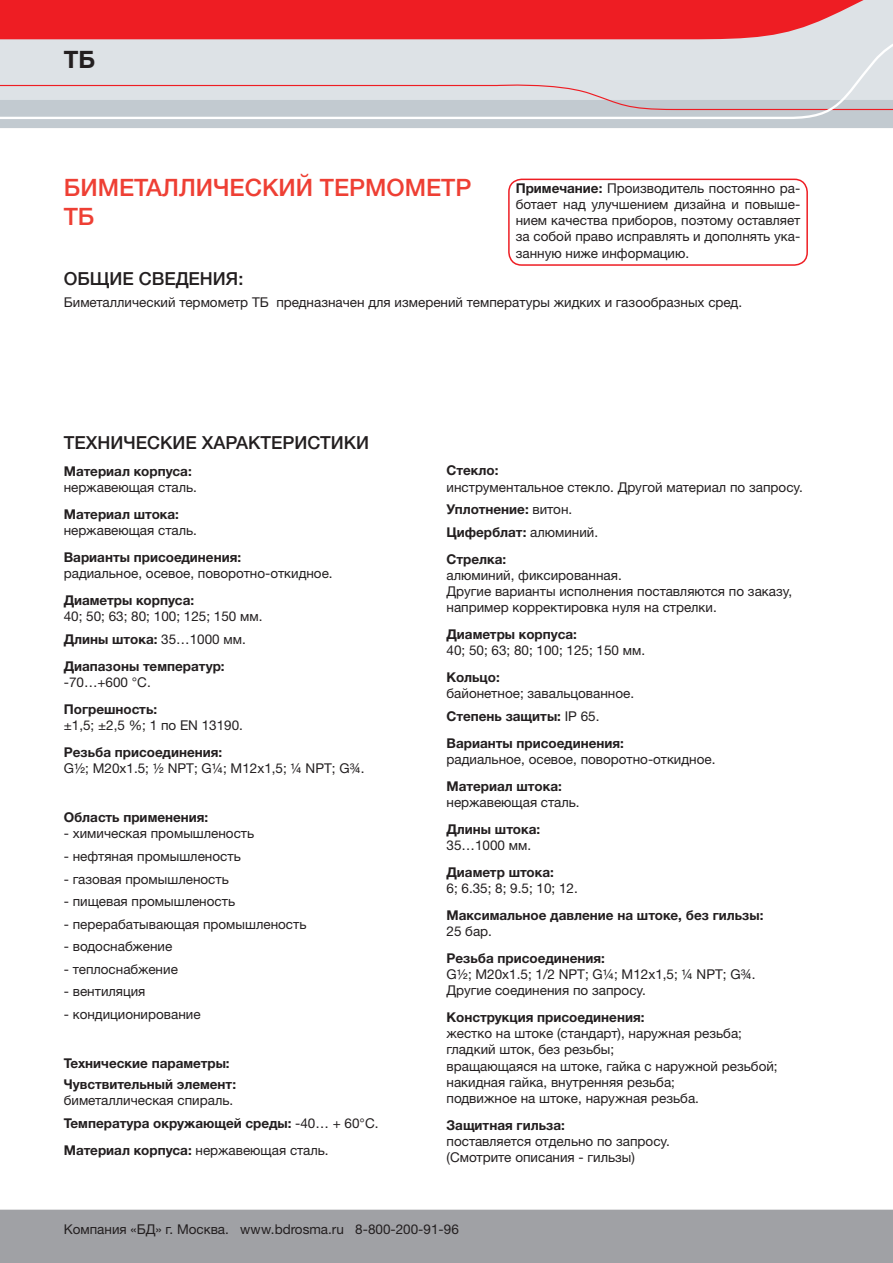
<style>
.page{position:relative;width:893px;height:1263px;background:#fff}
.page>*{position:absolute;margin:0;border:0;box-sizing:border-box;transform-origin:0 0}
.t1{font:500 24px/28.8px "Helvetica Neue LTW1 G";color:#ee3f34}
.t2{font:700 24px "Helvetica Neue LTW1 G";color:#231f20}
.t3{font:500 18px "Helvetica Neue LTW1 G";color:#231f20}
.t4{font:13.5px/16.2px "Helvetica Neue LTW1 G";color:#231f20}
.t5{font:700 13.5px/20.4px "Helvetica Neue LTW1 G";color:#231f20}
.s1{font-weight:700}
</style>
<div class="page">
<div style="left:0;top:0;width:893px;height:23px;background:#ee1d23"></div>
<div style="left:0;top:120px;width:893px;height:8px;background:#c2cad0"></div>
<svg style="left:0;top:23px;width:893px;height:97px;background:#dbbec3"></svg>
<div style="left:0;top:1209px;width:893px;height:54px;background:#a0a1a5"></div>
<div style="left:508px;top:179px;width:300px;height:87px;border:2px solid #ee1d23;border-radius:13px"></div>
<h1 class="t2" style="left:64px;top:45px;width:33px">ТБ</h1>
<h1 class="t1" style="left:64px;top:173px;width:409px">БИМЕТАЛЛИЧЕСКИЙ ТЕРМОМЕТР<br>ТБ</h1>
<p class="t4" style="left:516px;top:180px;width:286px;text-align:justify"><span class="s1">Примечание:</span> Производитель постоянно ра&shy;ботает над улучшением дизайна и повыше&shy;нием качества приборов, поэтому оставляет за собой право исправлять и дополнять ука&shy;занную ниже информацию.</p>
<h2 class="t3" style="left:64px;top:267px;width:181px">ОБЩИЕ СВЕДЕНИЯ:</h2>
<p class="t4" style="left:64px;top:294px;width:680px">Биметаллический термометр ТБ предназначен для измерений температуры жидких и газообразных сред.</p>
<h2 class="t3" style="left:64px;top:432px;width:307px">ТЕХНИЧЕСКИЕ ХАРАКТЕРИСТИКИ</h2>
<p class="t5" style="left:64px;top:461px;width:130px">Материал корпуса:</p>
<p class="t4" style="left:64px;top:479px;width:135px">нержавеющая сталь.</p>
<p class="t5" style="left:64px;top:504px;width:117px">Материал штока:</p>
<p class="t4" style="left:64px;top:522px;width:135px">нержавеющая сталь.</p>
<p class="t5" style="left:64px;top:547px;width:179px">Варианты присоединения:</p>
<p class="t4" style="left:64px;top:565px;width:270px">радиальное, осевое, поворотно-откидное.</p>
<p class="t5" style="left:64px;top:590px;width:132px">Диаметры корпуса:</p>
<p class="t4" style="left:64px;top:605px;width:200px;line-height:22.5px">40; 50; 63; 80; 100; 125; 150 мм.<br><span class="s1">Длины штока:</span> 35…1000 мм.</p>
<p class="t5" style="left:64px;top:655px;width:162px">Диапазоны температур:</p>
<p class="t4" style="left:64px;top:674px;width:89px">-70…+600 °C.</p>
<p class="t5" style="left:64px;top:698px;width:95px">Погрешность:</p>
<p class="t4" style="left:64px;top:717px;width:181px">±1,5; ±2,5 %; 1 по EN 13190.</p>
<p class="t5" style="left:64px;top:741px;width:160px">Резьба присоединения:</p>
<p class="t4" style="left:64px;top:760px;width:302px">G½; M20x1.5; ½ NPT; G¼; М12х1,5; ¼ NPT; G¾.</p>
<p class="t5" style="left:64px;top:807px;width:146px">Область применения:</p>
<p class="t4" style="left:64px;top:825px;width:192px">- химическая промышленость</p>
<p class="t4" style="left:64px;top:848px;width:178px">- нефтяная промышленость</p>
<p class="t4" style="left:64px;top:870px;width:167px">- газовая промышленость</p>
<p class="t4" style="left:64px;top:893px;width:173px">- пищевая промышленость</p>
<p class="t4" style="left:64px;top:916px;width:244px">- перерабатывающая промышленость</p>
<p class="t4" style="left:64px;top:938px;width:110px">- водоснабжение</p>
<p class="t4" style="left:64px;top:961px;width:116px">- теплоснабжение</p>
<p class="t4" style="left:64px;top:983px;width:83px">- вентиляция</p>
<p class="t4" style="left:64px;top:1006px;width:138px">- кондиционирование</p>
<p class="t5" style="left:64px;top:1053px;width:174px">Технические параметры:<br>Чувствительный элемент:</p>
<p class="t4" style="left:64px;top:1089px;width:316px;line-height:22.5px">биметаллическая спираль.<br><span class="s1">Температура окружающей среды:</span> -40… + 60°C.</p>
<p class="t4" style="left:64px;top:1141px;width:266px"><span class="s1">Материал корпуса:</span> нержавеющая сталь.</p>
<p class="t5" style="left:446px;top:460px;width:53px">Стекло:</p>
<p class="t4" style="left:446px;top:475px;width:358px;line-height:22.5px">инструментальное стекло. Другой материал по запросу.<br><span class="s1">Уплотнение:</span> витон.<br><span class="s1">Циферблат:</span> алюминий.</p>
<p class="t5" style="left:446px;top:548px;width:61px">Стрелка:</p>
<p class="t4" style="left:446px;top:567px;width:347px">алюминий, фиксированная.<br>Другие варианты исполнения поставляются по заказу, например корректировка нуля на стрелки.</p>
<p class="t5" style="left:446px;top:624px;width:132px">Диаметры корпуса:</p>
<p class="t4" style="left:446px;top:642px;width:200px">40; 50; 63; 80; 100; 125; 150 мм.</p>
<p class="t5" style="left:446px;top:667px;width:55px">Кольцо:</p>
<p class="t4" style="left:446px;top:682px;width:189px;line-height:22.5px">байонетное; завальцованное.<br><span class="s1">Степень защиты:</span> IP 65.</p>
<p class="t5" style="left:446px;top:732px;width:179px">Варианты присоединения:</p>
<p class="t4" style="left:446px;top:751px;width:270px">радиальное, осевое, поворотно-откидное.</p>
<p class="t5" style="left:446px;top:776px;width:117px">Материал штока:</p>
<p class="t4" style="left:446px;top:794px;width:135px">нержавеющая сталь.</p>
<p class="t5" style="left:446px;top:819px;width:95px">Длины штока:</p>
<p class="t4" style="left:446px;top:837px;width:86px">35…1000 мм.</p>
<p class="t5" style="left:446px;top:862px;width:109px">Диаметр штока:</p>
<p class="t4" style="left:446px;top:880px;width:133px">6; 6.35; 8; 9.5; 10; 12.</p>
<p class="t5" style="left:446px;top:905px;width:318px">Максимальное давление на штоке, без гильзы:</p>
<p class="t4" style="left:446px;top:923px;width:47px">25 бар.</p>
<p class="t5" style="left:446px;top:948px;width:160px">Резьба присоединения:</p>
<p class="t4" style="left:446px;top:966px;width:311px">G½; M20x1.5; 1/2 NPT; G¼; М12х1,5; ¼ NPT; G¾.<br>Другие соединения по запросу.</p>
<p class="t5" style="left:446px;top:1007px;width:200px">Конструкция присоединения:</p>
<p class="t4" style="left:446px;top:1025px;width:333px">жестко на штоке (стандарт), наружная резьба; гладкий шток, без резьбы;<br>вращающаяся на штоке, гайка с наружной резьбой; накидная гайка, внутренняя резьба;<br>подвижное на штоке, наружная резьба.</p>
<p class="t5" style="left:446px;top:1115px;width:120px">Защитная гильза:</p>
<p class="t4" style="left:446px;top:1133px;width:225px">поставляется отдельно по запросу. (Смотрите описания - гильзы)</p>
<p class="t4" style="left:64px;top:1221px;width:397px">Компания «БД» г. Москва. www.bdrosma.ru 8-800-200-91-96</p>
</div>
